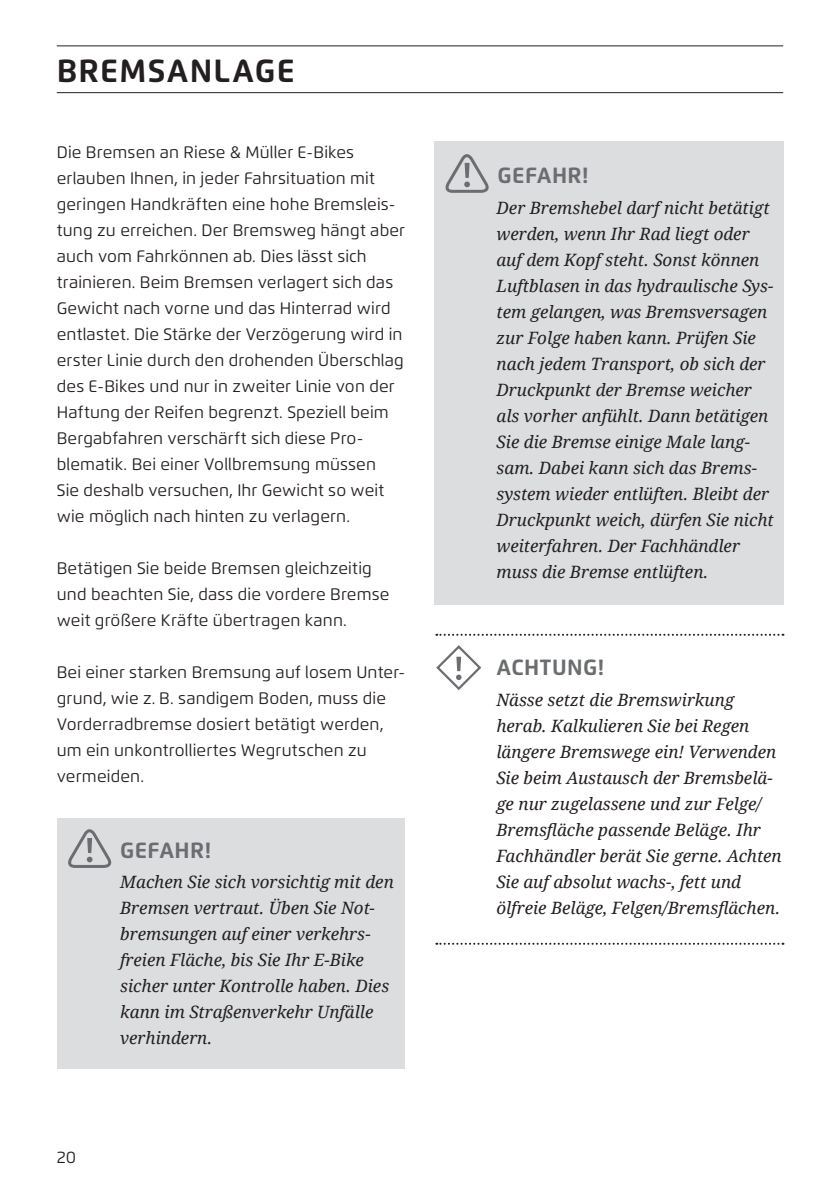
<style>
.page{position:relative;width:840px;height:1191px;background:#fff}
.page>*{position:absolute;margin:0;border:0;box-sizing:border-box;transform-origin:0 0}
.t1{font:700 32px "Flexo";letter-spacing:.04em;color:#231f20}
.t2{font:700 22px "Flexo";letter-spacing:.02em;color:#6c6d70}
.t3{font:italic 17px/26px "Droid Serif";color:#231f20}
.t4{font:16.6px/26px "Flexo";letter-spacing:.01em;color:#231f20}
</style>
<div class="page">
<hr style="left:57px;top:92px;width:725px;height:1px;background:#231f20">
<hr style="left:57px;top:45px;width:725px;height:1px;background:#231f20">
<div style="left:58px;top:818px;width:346px;height:250px;background:#dcdddf"></div>
<svg style="left:68px;top:829px;width:44px;height:39px"></svg>
<div style="left:434px;top:142px;width:348px;height:463px;background:#dcdddf"></div>
<svg style="left:445px;top:154px;width:44px;height:39px"></svg>
<svg style="left:436px;top:634px;width:347px;height:2px"></svg>
<svg style="left:436px;top:942px;width:347px;height:2px"></svg>
<svg style="left:436px;top:645px;width:46px;height:45px"></svg>
<h1 class="t1" style="left:57px;top:51px;width:240px">BREMSANLAGE</h1>
<p class="t4" style="left:57px;top:139px;width:349px">Die Bremsen an Riese &amp; Müller E-Bikes erlauben Ihnen, in jeder Fahrsituation mit geringen Handkräften eine hohe Bremsleis&shy;tung zu erreichen. Der Bremsweg hängt aber auch vom Fahrkönnen ab. Dies lässt sich trainieren. Beim Bremsen verlagert sich das Gewicht nach vorne und das Hinterrad wird entlastet. Die Stärke der Verzögerung wird in erster Linie durch den drohenden Überschlag des E-Bikes und nur in zweiter Linie von der Haftung der Reifen begrenzt. Speziell beim Bergabfahren verschärft sich diese Pro&shy;blematik. Bei einer Vollbremsung müssen<br>Sie deshalb versuchen, Ihr Gewicht so weit wie möglich nach hinten zu verlagern.</p>
<p class="t4" style="left:57px;top:555px;width:334px">Betätigen Sie beide Bremsen gleichzeitig und beachten Sie, dass die vordere Bremse weit größere Kräfte übertragen kann.</p>
<p class="t4" style="left:57px;top:659px;width:349px">Bei einer starken Bremsung auf losem Unter&shy;grund, wie z. B. sandigem Boden, muss die Vorderradbremse dosiert betätigt werden, um ein unkontrolliertes Wegrutschen zu vermeiden.</p>
<p class="t2" style="left:120px;top:837px;width:93px">GEFAHR!</p>
<p class="t3" style="left:120px;top:868px;width:275px">Machen Sie sich vorsichtig mit den<br>Bremsen vertraut. Üben Sie Not&shy;bremsungen auf einer verkehrs&shy;freien Fläche, bis Sie Ihr E-Bike sicher unter Kontrolle haben. Dies kann im Straßenverkehr Unfälle verhindern.</p>
<p class="t4" style="left:57px;top:1143px;width:21px">20</p>
<p class="t2" style="left:497px;top:162px;width:93px">GEFAHR!</p>
<p class="t3" style="left:496px;top:195px;width:278px">Der Bremshebel darf nicht betätigt werden, wenn Ihr Rad liegt oder auf dem Kopf steht. Sonst können<br>Luftblasen in das hydraulische Sys&shy;tem gelangen, was Bremsversagen zur Folge haben kann. Prüfen Sie nach jedem Transport, ob sich der<br>Druckpunkt der Bremse weicher als vorher anfühlt. Dann betätigen<br>Sie die Bremse einige Male lang&shy;sam. Dabei kann sich das Brems&shy;system wieder entlüften. Bleibt der<br>Druckpunkt weich, dürfen Sie nicht weiterfahren. Der Fachhändler muss die Bremse entlüften.</p>
<p class="t2" style="left:496px;top:654px;width:109px">ACHTUNG!</p>
<p class="t3" style="left:496px;top:687px;width:287px">Nässe setzt die Bremswirkung herab. Kalkulieren Sie bei Regen längere Bremswege ein! Verwenden Sie beim Austausch der Bremsbelä&shy;ge nur zugelassene und zur Felge/ Bremsfläche passende Beläge. Ihr Fachhändler berät Sie gerne. Achten Sie auf absolut wachs-, fett und ölfreie Beläge, Felgen/Bremsflächen.</p>
</div>
